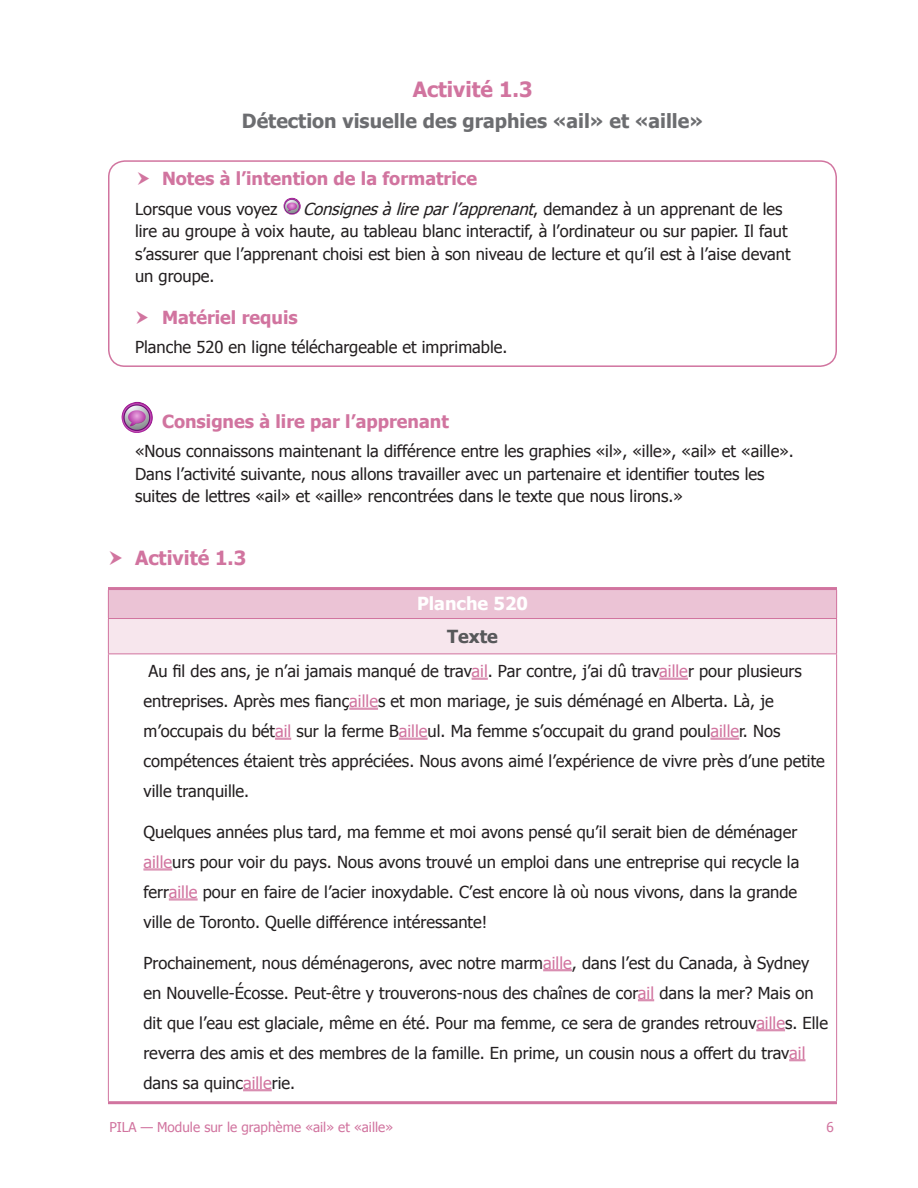
<style>
.page{position:relative;width:918px;height:1188px;background:#fff}
.page>*{position:absolute;margin:0;border:0;box-sizing:border-box;transform-origin:0 0}
.Activité_-_titre_mau{font:700 21px "Tahoma";color:#d1749f}
.Activité_-_sous-titr{font:700 19.5px "Tahoma";color:#6c6d70}
.Activité_x_x_mauve{font:700 19.5px "Tahoma";color:#d1749f}
.Activité_-_boîte_mau{font:700 18px "Tahoma";color:#d1749f}
.Tableau_titre_blanc{font:700 18px "Tahoma";color:#fff}
.Tableau_titre_gris{font:700 18px "Tahoma";color:#57585a}
.Histoire_-_texte_noi{font:16.5px/30px "Tahoma";color:#231f20}
.Activité_-_boîte_tex{font:16.5px/22.5px "Tahoma";color:#231f20}
.t1{font:13.5px "Tahoma";color:#d1749f}
.s1{font-style:italic}
.s2{color:#d1749f}
</style>
<div class="page">
<div style="left:108px;top:160px;width:729px;height:207px;border:2px solid #d1749f;border-radius:16px"></div>
<img style="left:121px;top:402px;width:32px;height:31px">
<div style="left:108px;top:589px;width:729px;height:30px;background:#ebc3d5"></div>
<div style="left:108px;top:619px;width:729px;height:35px;background:#f7e6ed"></div>
<hr style="left:108px;top:587px;width:729px;height:3px;background:#d1749f">
<hr style="left:108px;top:1101px;width:729px;height:3px;background:#d1749f">
<svg style="left:108px;top:590px;width:1px;height:28px"></svg>
<svg style="left:836px;top:590px;width:1px;height:28px"></svg>
<hr style="left:108px;top:618px;width:729px;height:1px;background:#d1749f">
<hr style="left:108px;top:619px;width:1px;height:35px;background:#d1749f">
<hr style="left:836px;top:619px;width:1px;height:35px;background:#d1749f">
<hr style="left:108px;top:654px;width:729px;height:1px;background:#d1749f">
<hr style="left:108px;top:654px;width:1px;height:447px;background:#d1749f">
<hr style="left:836px;top:654px;width:1px;height:447px;background:#d1749f">
<svg style="left:472px;top:678px;width:16px;height:2px"></svg>
<svg style="left:659px;top:678px;width:29px;height:2px"></svg>
<svg style="left:349px;top:708px;width:29px;height:2px"></svg>
<svg style="left:275px;top:738px;width:16px;height:2px"></svg>
<svg style="left:399px;top:738px;width:29px;height:2px"></svg>
<svg style="left:710px;top:738px;width:29px;height:2px"></svg>
<svg style="left:143px;top:869px;width:29px;height:2px"></svg>
<svg style="left:169px;top:899px;width:29px;height:2px"></svg>
<svg style="left:543px;top:970px;width:29px;height:2px"></svg>
<svg style="left:638px;top:1000px;width:16px;height:2px"></svg>
<svg style="left:756px;top:1030px;width:29px;height:2px"></svg>
<svg style="left:789px;top:1060px;width:16px;height:2px"></svg>
<svg style="left:243px;top:1090px;width:29px;height:2px"></svg>
<img style="left:283px;top:198px;width:18px;height:17px">
<svg style="left:135px;top:428px;width:18px;height:1px"></svg>
<p class="Activité_-_titre_mau" style="left:413px;top:75px;width:121px">Activité 1.3</p>
<p class="Activité_-_sous-titr" style="left:242px;top:107px;width:463px">Détection visuelle des graphies «ail» et «aille»</p>
<p class="Activité_-_boîte_mau" style="left:162px;top:166px;width:317px">Notes à l’intention de la formatrice</p>
<p class="Activité_-_boîte_tex" style="left:135px;top:197px;width:144px">Lorsque vous voyez</p>
<p class="Activité_-_boîte_tex" style="left:135px;top:197px;width:657px;text-indent:168px"><span class="s1">Consignesàlireparl’apprenant</span>, d e m a n d e z à u n a p p r e n a n t d e l e s lire au groupe à voix haute, au tableau blanc interactif, à l’ordinateur ou sur papier. Il faut s’assurer que l’apprenant choisi est bien à son niveau de lecture et qu’il est à l’aise devant un groupe.</p>
<p class="Activité_-_boîte_mau" style="left:162px;top:305px;width:137px">Matériel requis</p>
<p class="Activité_-_boîte_tex" style="left:135px;top:335px;width:374px">Planche 520 en ligne téléchargeable et imprimable.</p>
<p class="Activité_-_boîte_mau" style="left:162px;top:409px;width:288px">Consignes à lire par l’apprenant</p>
<p class="Activité_-_boîte_tex" style="left:135px;top:439px;width:660px">«Nous connaissons maintenant la différence entre les graphies «il», «ille», «ail» et «aille».<br>Dans l’activité suivante, nous allons travailler avec un partenaire et identifier toutes les suites de lettres «ail» et «aille» rencontrées dans le texte que nous lirons.»</p>
<p class="Activité_x_x_mauve" style="left:135px;top:544px;width:113px">Activité 1.3</p>
<p class="Tableau_titre_blanc" style="left:417px;top:591px;width:112px">Planche 520</p>
<p class="Tableau_titre_gris" style="left:447px;top:624px;width:52px">Texte</p>
<p class="Histoire_-_texte_noi" style="left:143px;top:656px;width:683px;text-indent:5px">Au fil des ans, je n’ai jamais manqué de trav<span class="s2">ail</span>. Par contre, j’ai dû trav<span class="s2">aille</span>r pour plusieurs entreprises. Après mes fianç<span class="s2">aille</span>s et mon mariage, je suis déménagé en Alberta. Là, je m’occupais du bét<span class="s2">ail</span> sur la ferme B<span class="s2">aille</span>ul. Ma femme s’occupait du grand poul<span class="s2">aille</span>r. Nos compétences étaient très appréciées. Nous avons aimé l’expérience de vivre près d’une petite ville tranquille.</p>
<p class="Histoire_-_texte_noi" style="left:143px;top:816px;width:657px">Quelques années plus tard, ma femme et moi avons pensé qu’il serait bien de déménager <span class="s2">aille</span>urs pour voir du pays. Nous avons trouvé un emploi dans une entreprise qui recycle la ferr<span class="s2">aille</span> pour en faire de l’acier inoxydable. C’est encore là où nous vivons, dans la grande ville de Toronto. Quelle différence intéressante!</p>
<p class="Histoire_-_texte_noi" style="left:143px;top:947px;width:686px">Prochainement, nous déménagerons, avec notre marm<span class="s2">aille</span>, dans l’est du Canada, à Sydney en Nouvelle-Écosse. Peut-être y trouverons-nous des chaînes de cor<span class="s2">ail</span> dans la mer? Mais on dit que l’eau est glaciale, même en été. Pour ma femme, ce sera de grandes retrouv<span class="s2">aille</span>s. Elle reverra des amis et des membres de la famille. En prime, un cousin nous a offert du trav<span class="s2">ail </span>dans sa quinc<span class="s2">aille</span>rie.</p>
<p class="t1" style="left:110px;top:1118px;width:285px">PILA — Module sur le graphème «ail» et «aille»</p>
<p class="t1" style="left:827px;top:1118px;width:9px">6</p>
</div>
